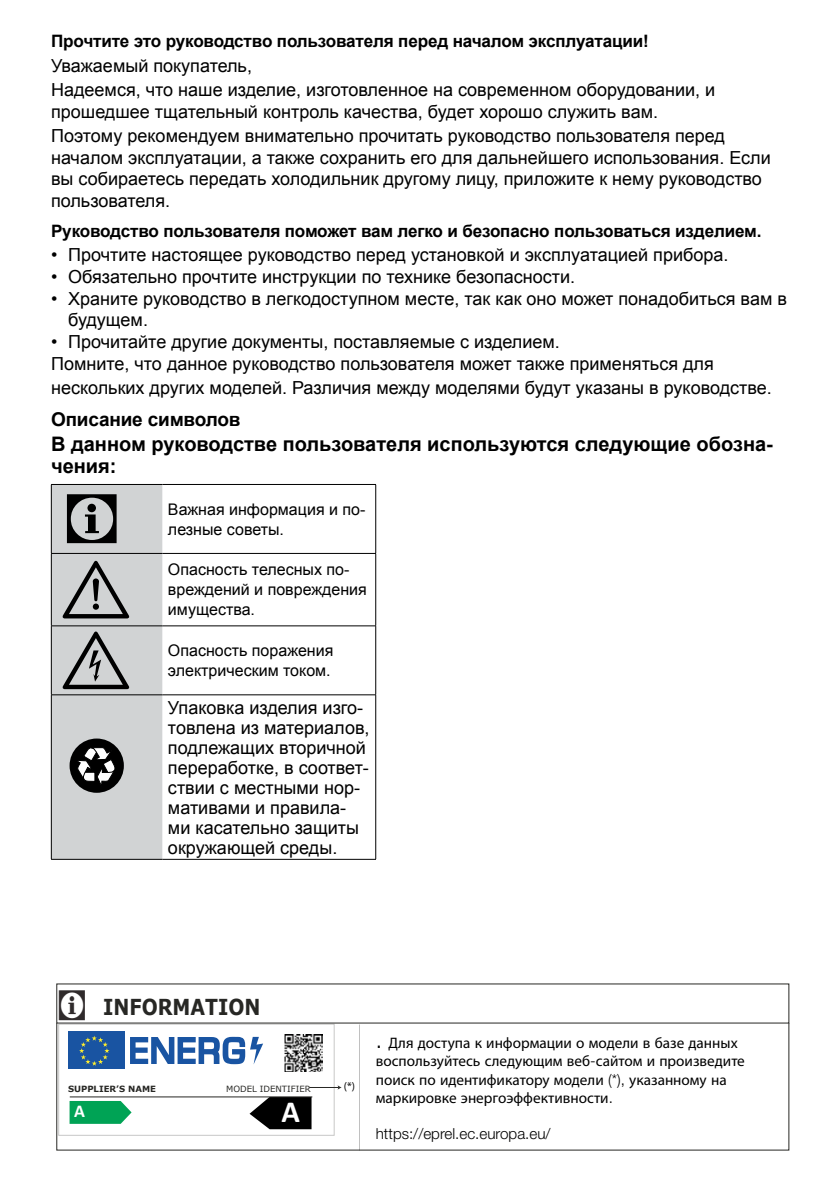
<style>
.page{position:relative;width:840px;height:1191px;background:#fff}
.page>*{position:absolute;margin:0;border:0;box-sizing:border-box;transform-origin:0 0}
.t1{font:72px "ZIWARNUN";color:#000}
.t2{font:700 30.8px "Calibri";color:#fff}
.t3{font:700 22px "Verdana";color:#272724;scale:.86 1}
.t4{font:700 20px/22px "Arial";color:#000}
.t5{font:700 19px "Arial";letter-spacing:-.01em;color:#000}
.t6{font:700 18.2px "Calibri";color:#fff}
.t7{font:18px/20px "Arial";color:#000}
.t8{font:700 17.2px "Arial";letter-spacing:-.01em;color:#000}
.t9{font:16px/20px "Arial";color:#000}
.t10{font:15.2px/18.2px "Myriad Pro";color:#000}
.t11{font:300 15.2px "Helvetica Neue LT Pro";color:#000}
.t12{font:11.4px "Myriad Pro";color:#000}
.t13{font:8.6px "Verdana";color:#272724}
.t14{font:700 8.6px "Verdana";color:#272724}
.s1{font-family:"ZIWARNUN";font-weight:400;font-size:44px;color:#2f2a2b}
.s2{font-family:"Helvetica Neue LT Pro";font-weight:300;font-size:22.8px}
.s3{font-family:"Helvetica Neue LT Pro";font-weight:300}
</style>
<div class="page">
<div style="left:52px;top:485px;width:110px;height:374px;background:#d1d3d4"></div>
<hr style="left:51px;top:484px;width:111px;height:1px;background:#000">
<hr style="left:51px;top:485px;width:1px;height:68px;background:#000">
<hr style="left:162px;top:484px;width:214px;height:1px;background:#000">
<hr style="left:375px;top:485px;width:1px;height:68px;background:#000">
<hr style="left:51px;top:553px;width:111px;height:1px;background:#000">
<hr style="left:51px;top:553px;width:1px;height:72px;background:#000">
<hr style="left:162px;top:553px;width:214px;height:1px;background:#000">
<hr style="left:375px;top:553px;width:1px;height:72px;background:#000">
<hr style="left:51px;top:625px;width:111px;height:1px;background:#000">
<hr style="left:51px;top:626px;width:1px;height:68px;background:#000">
<hr style="left:375px;top:626px;width:1px;height:68px;background:#000">
<hr style="left:51px;top:694px;width:111px;height:1px;background:#000">
<hr style="left:51px;top:695px;width:1px;height:164px;background:#000">
<hr style="left:162px;top:694px;width:214px;height:1px;background:#000">
<hr style="left:375px;top:695px;width:1px;height:164px;background:#000">
<hr style="left:162px;top:625px;width:214px;height:1px;background:#000">
<hr style="left:51px;top:859px;width:111px;height:1px;background:#000">
<hr style="left:162px;top:859px;width:214px;height:1px;background:#000">
<div style="left:71px;top:739px;width:52px;height:52px;background:#000;border-radius:50%"></div>
<svg style="left:68px;top:746px;width:58px;height:53px"></svg>
<div style="left:58px;top:1023px;width:276px;height:112px;border:1px solid #c8c8c7"></div>
<svg style="left:69px;top:1101px;width:62px;height:22px"></svg>
<svg style="left:309px;top:1085px;width:32px;height:4px"></svg>
<svg style="left:249px;top:1097px;width:62px;height:32px;background:#2a2a2a"></svg>
<div style="left:68px;top:1031px;width:57px;height:38px;background:#1954a2"></div>
<svg style="left:130px;top:1036px;width:133px;height:28px"></svg>
<img style="left:284px;top:1034px;width:38px;height:38px">
<svg style="left:79px;top:1035px;width:30px;height:30px"></svg>
<hr style="left:70px;top:1096px;width:242px;height:1px;background:#272724">
<p class="t8" style="left:51px;top:30px;width:599px">Прочтите это руководство пользователя перед началом эксплуатации!</p>
<p class="t7" style="left:51px;top:53px;width:665px;line-height:24.4px">Уважаемый покупатель,<br>Надеемся, что наше изделие, изготовленное на современном оборудовании, и</p>
<p class="t7" style="left:51px;top:99px;width:675px;line-height:24.4px">прошедшее тщательный контроль качества, будет хорошо служить вам.<br>Поэтому рекомендуем внимательно прочитать руководство пользователя перед</p>
<p class="t7" style="left:51px;top:147px;width:720px;line-height:21.6px">началом эксплуатации, а также сохранить его для дальнейшего использования. Если вы собираетесь передать холодильник другому лицу, приложите к нему руководство пользователя.</p>
<p class="t8" style="left:51px;top:219px;width:711px">Руководство пользователя поможет вам легко и безопасно пользоваться изделием.</p>
<p class="t7" style="left:51px;top:245px;width:678px">• Прочтите настоящее руководство перед установкой и эксплуатацией прибора.</p>
<p class="t7" style="left:51px;top:267px;width:525px">• Обязательно прочтите инструкции по технике безопасности.</p>
<p class="t7" style="left:68px;top:288px;width:720px;line-height:21.6px;text-indent:-17px">• Храните руководство в легкодоступном месте, так как оно может понадобиться вам в будущем.</p>
<p class="t7" style="left:51px;top:331px;width:664px;line-height:21.6px">• Прочитайте другие документы, поставляемые с изделием.<br>Помните, что данное руководство пользователя может также применяться для</p>
<p class="t7" style="left:51px;top:377px;width:722px">нескольких других моделей. Различия между моделями будут указаны в руководстве.</p>
<p class="t5" style="left:51px;top:407px;width:191px">Описание символов</p>
<p class="t4" style="left:51px;top:433px;width:723px">В данном руководстве пользователя используются следующие обозна&shy;чения:</p>
<h1 class="t1" style="left:63px;top:481px;width:63px">C</h1>
<p class="t9" style="left:168px;top:499px;width:199px">Важная информация и по&shy;лезные советы.</p>
<h1 class="t1" style="left:63px;top:551px;width:71px">A</h1>
<p class="t9" style="left:168px;top:560px;width:200px">Опасность телесных по&shy;вреждений и повреждения имущества.</p>
<h1 class="t1" style="left:63px;top:622px;width:71px">B</h1>
<p class="t9" style="left:168px;top:640px;width:167px">Опасность поражения электрическим током.</p>
<p class="t7" style="left:168px;top:697px;width:203px">Упаковка изделия изго&shy;товлена из материалов, подлежащих вторичной переработке, в соответ&shy;ствии с местными нор&shy;мативами и правила&shy;ми касательно защиты окружающей среды.</p>
<p class="t3" style="left:57px;top:991px;width:238px"><span class="s1">C</span> INFORMATION</p>
<p class="t14" style="left:68px;top:1082px;width:89px">SUPPLIER’S NAME</p>
<p class="t13" style="left:226px;top:1083px;width:86px">MODEL IDENTIFIER</p>
<p class="t12" style="left:343px;top:1079px;width:13px">(*)</p>
<p class="t6" style="left:74px;top:1099px;width:12px">A</p>
<h2 class="t2" style="left:281px;top:1092px;width:20px">A</h2>
<p class="t10" style="left:375px;top:1033px;width:370px"><span class="s2">.</span> Для доступа к информации о модели в базе данных воспользуйтесь следующим веб<span class="s3">-</span>сайтом и произведите поиск по идентификатору модели <span class="s3">(*),</span> указанному на маркировке энергоэффективности<span class="s3">.</span></p>
<p class="t11" style="left:375px;top:1124px;width:176px">https://eprel.ec.europa.eu/</p>
</div>
